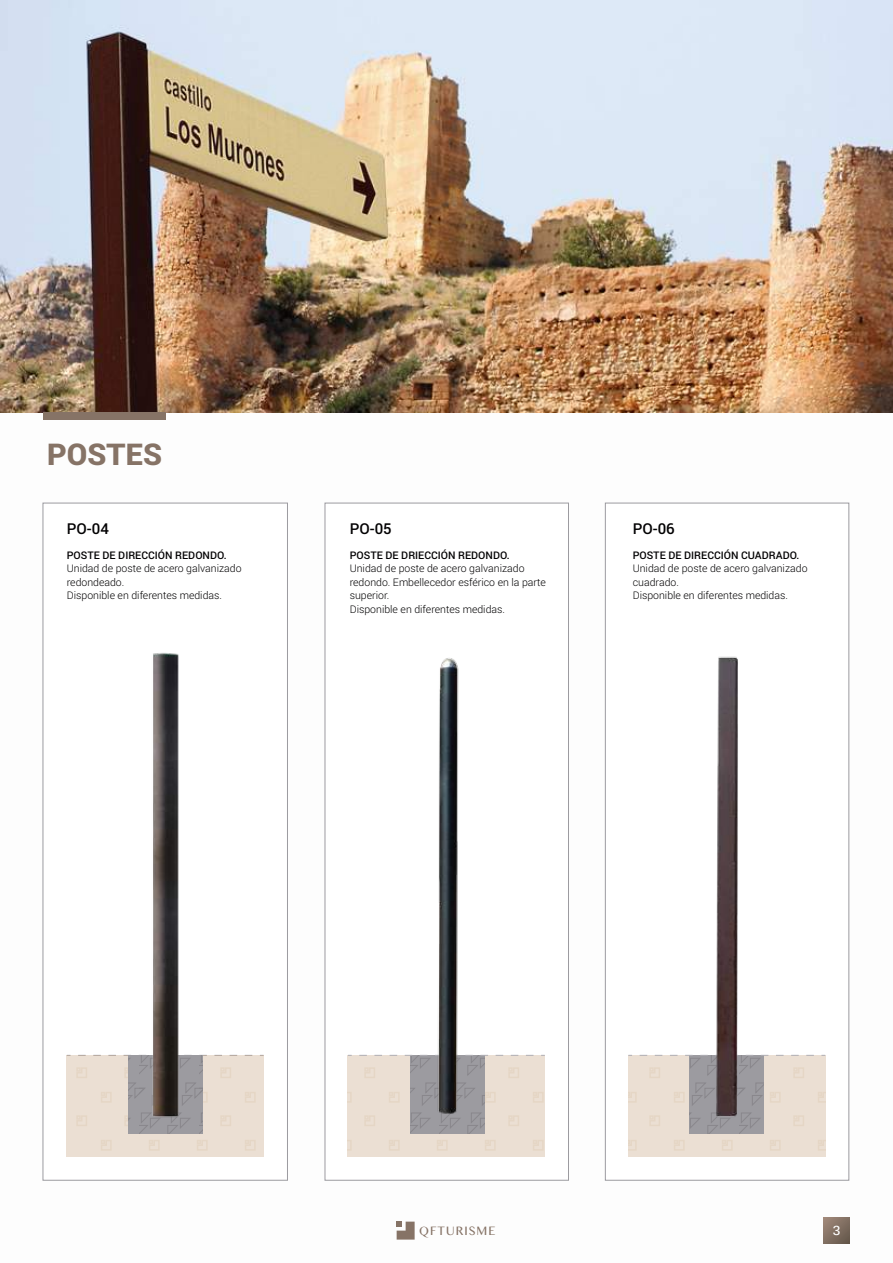
<style>
.page{position:relative;width:893px;height:1263px;background:#fff}
.page>*{position:absolute;margin:0;border:0;box-sizing:border-box;transform-origin:0 0}
.t1{font:30px "Roboto";color:#867366}
.t2{font:500 15px "Roboto";color:#020102}
.t3{font:700 12.9px "Kalinga";color:#fff}
.t4{font:12.15px "Gurmukhi MN";letter-spacing:.1em;color:#867366;scale:.95 1}
.t5{font:300 10.5px/13.5px "Roboto";color:#020102}
.t6{font:500 10.5px "Roboto";color:#020102}
</style>
<div class="page">
<img style="left:0;top:0;width:893px;height:412px">
<div style="left:44px;top:412px;width:122px;height:8px;background:#867366"></div>
<svg style="left:397px;top:1221px;width:18px;height:18px"></svg>
<svg style="left:823px;top:1217px;width:27px;height:27px"></svg>
<div style="left:605px;top:503px;width:244px;height:677px;background:#fff;border:1px solid #9c9ba0"></div>
<div style="left:628px;top:1055px;width:197px;height:101px;background:#ebdfd3"></div>
<div style="left:43px;top:503px;width:245px;height:677px;background:#fff;border:1px solid #9c9ba0"></div>
<div style="left:325px;top:503px;width:244px;height:677px;background:#fff;border:1px solid #9c9ba0"></div>
<div style="left:67px;top:1055px;width:197px;height:101px;background:#ebdfd3"></div>
<div style="left:348px;top:1055px;width:197px;height:101px;background:#ebdfd3"></div>
<svg style="left:690px;top:1125px;width:74px;height:8px"></svg>
<svg style="left:359px;top:1055px;width:186px;height:1px"></svg>
<svg style="left:640px;top:1055px;width:185px;height:1px"></svg>
<img style="left:66px;top:653px;width:198px;height:498px">
<img style="left:677px;top:656px;width:97px;height:469px">
<img style="left:402px;top:658px;width:86px;height:486px">
<h1 class="t1" style="left:47px;top:433px;width:116px">POSTES</h1>
<h2 class="t2" style="left:67px;top:518px;width:44px">PO-04</h2>
<h2 class="t2" style="left:350px;top:518px;width:44px">PO-05</h2>
<h2 class="t2" style="left:633px;top:518px;width:44px">PO-06</h2>
<p class="t6" style="left:67px;top:548px;width:161px">POSTE DE DIRECCIÓN REDONDO.</p>
<p class="t5" style="left:67px;top:561px;width:176px">Unidad de poste de acero galvanizado redondeado.<br>Disponible en diferentes medidas.</p>
<p class="t6" style="left:350px;top:548px;width:161px">POSTE DE DRIECCIÓN REDONDO.</p>
<p class="t5" style="left:350px;top:561px;width:198px">Unidad de poste de acero galvanizado redondo. Embellecedor esférico en la parte superior.<br>Disponible en diferentes medidas.</p>
<p class="t6" style="left:633px;top:548px;width:168px">POSTE DE DIRECCIÓN CUADRADO.</p>
<p class="t5" style="left:633px;top:561px;width:176px">Unidad de poste de acero galvanizado cuadrado.<br>Disponible en diferentes medidas.</p>
<p class="t4" style="left:419px;top:1223px;width:82px">QFTURISME</p>
<p class="t3" style="left:833px;top:1222px;width:9px">3</p>
</div>
